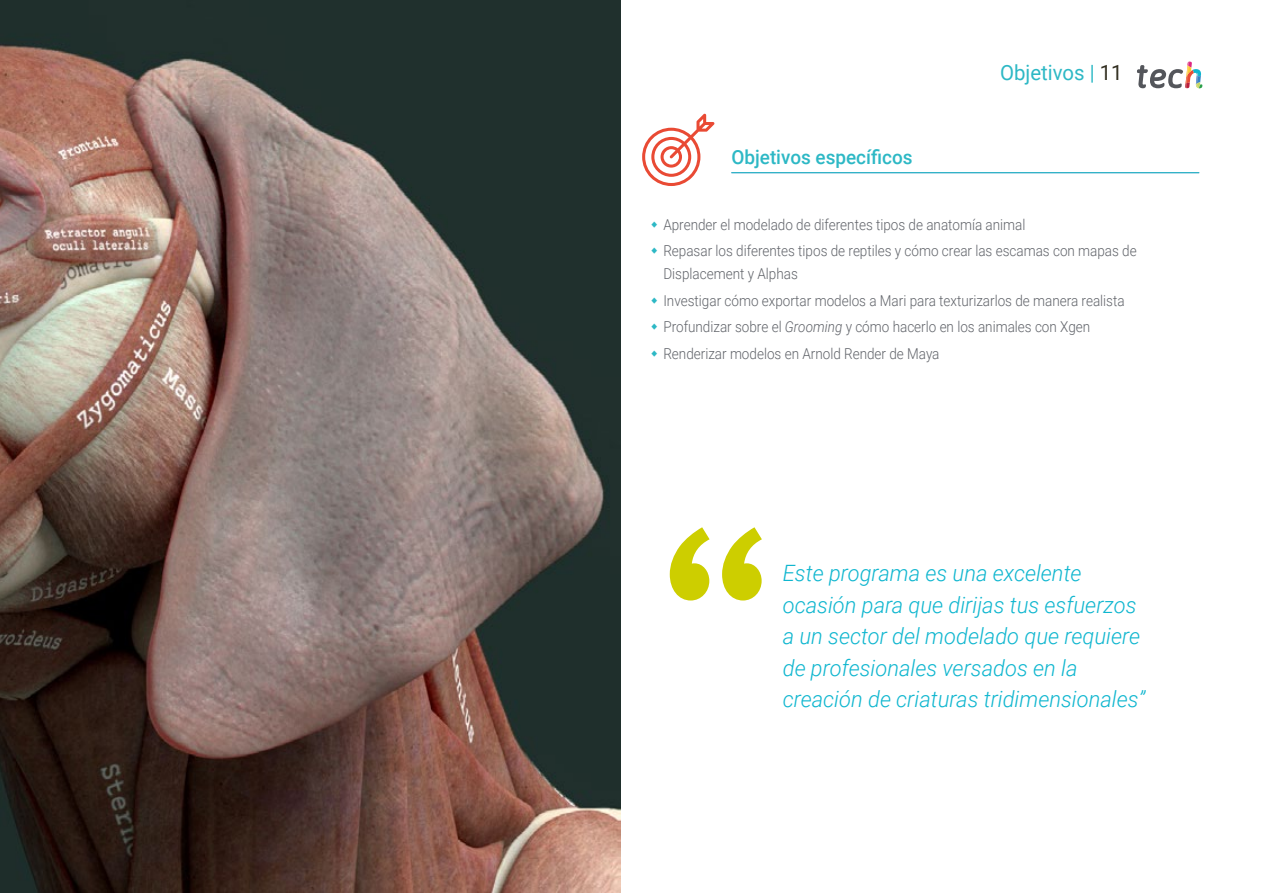
<style>
.page{position:relative;width:1263px;height:893px;background:#fff}
.page>*{position:absolute;margin:0;border:0;box-sizing:border-box;transform-origin:0 0}
.t1{font:italic 300 22.5px/31.5px "Roboto";color:#0fb6cf}
.t2{font:21px "Roboto";color:#2db8c5}
.t3{font:500 19.5px "Roboto";color:#2db8c5}
.t4{font:300 15px/26.7px "Roboto";color:#61646a;scale:.9 1}
.s1{color:#312e20}
.s2{font-style:italic}
</style>
<div class="page">
<img style="left:0;top:0;width:621px;height:893px">
<svg style="left:670px;top:527px;width:92px;height:73px"></svg>
<svg style="left:642px;top:114px;width:72px;height:72px"></svg>
<hr style="left:731px;top:172px;width:468px;height:1px;background:#2db8c5">
<svg style="left:1137px;top:62px;width:65px;height:27px"></svg>
<h3 class="t3" style="left:731px;top:144px;width:183px">Objetivos específicos</h3>
<h2 class="t2" style="left:1000px;top:57px;width:124px">Objetivos | <span class="s1">11</span></h2>
<p class="t4" style="left:663px;top:210px;width:527px">Aprender el modelado de diferentes tipos de anatomía animal<br>Repasar los diferentes tipos de reptiles y cómo crear las escamas con mapas de</p>
<p class="t4" style="left:663px;top:260px;width:514px">Displacement y Alphas<br>Investigar cómo exportar modelos a Mari para texturizarlos de manera realista Profundizar sobre el <span class="s2">Grooming</span> y cómo hacerlo en los animales con Xgen Renderizar modelos en Arnold Render de Maya</p>
<h1 class="t1" style="left:783px;top:557px;width:364px">Este programa es una excelente ocasión para que dirijas tus esfuerzos a un sector del modelado que requiere de profesionales versados en la creación de criaturas tridimensionales”</h1>
</div>
